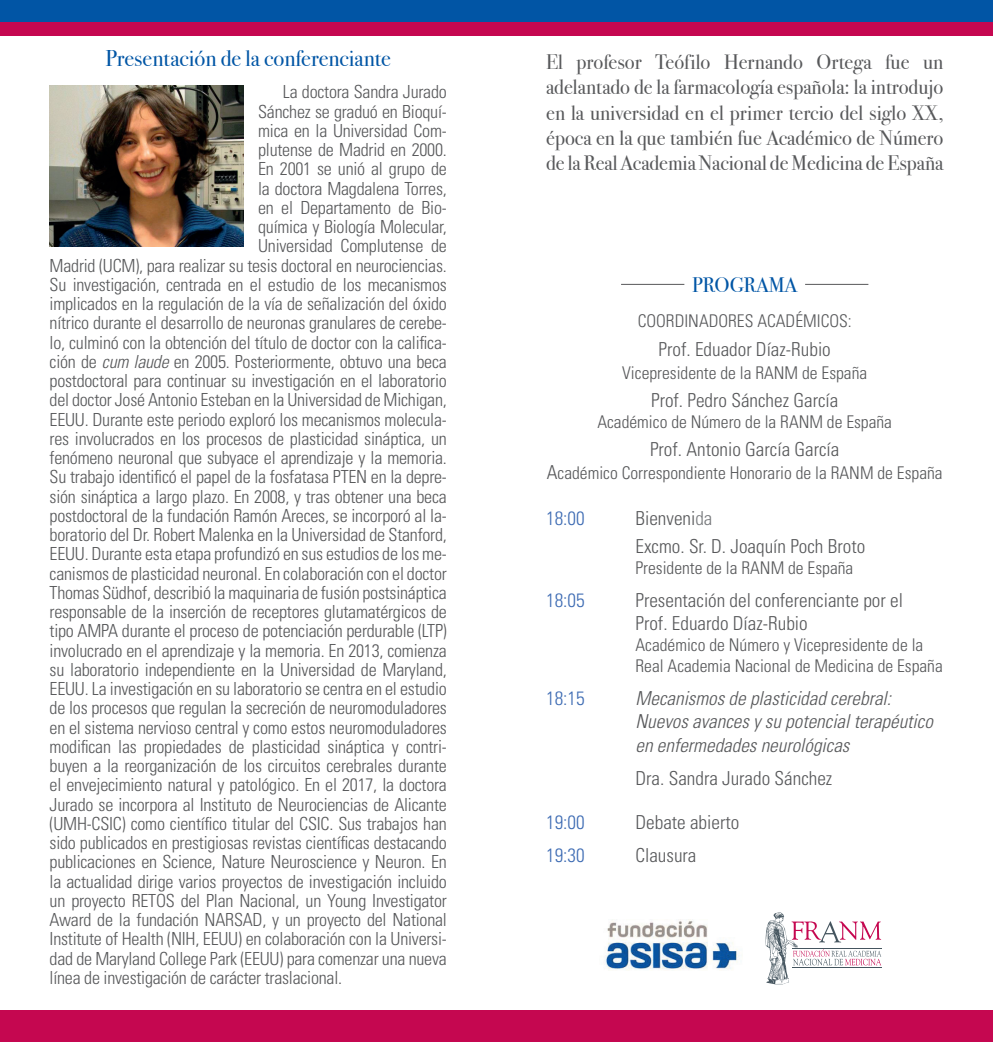
<style>
.page{position:relative;width:993px;height:1042px;background:#fff}
.page>*{position:absolute;margin:0;border:0;box-sizing:border-box;transform-origin:0 0}
.t1{font:22.75px "Bodoni Svty Two ITCTT Book";color:#0155a5}
.t2{font:21px/25.2px "Bodoni Svty Two ITCTT Book";color:#57585a;text-align:justify}
.t3{font:21px "Bodoni Svty Two ITCTT Book";color:#0155a5}
.t4{font:300 condensed 19.25px/23.1px "Univers LT Std";color:#57585a}
.t5{font:italic 300 condensed 19.25px/23.1px "Univers LT Std";color:#57585a}
.t6{font:300 condensed 19.25px "Univers LT Std";color:#3d6bb3}
.PRESENTACIONS{font:300 condensed 18.03px "Univers LT Std";letter-spacing:-.015em;color:#57585a}
.t7{font:300 condensed 17.5px/21px "Univers LT Std";color:#57585a}
.s1{font-style:italic}
.s2{font-size:19.25px}
.s3{color:#787a7d}
</style>
<div class="page">
<hr style="left:621px;top:284px;width:63px;height:1px;background:#57585a">
<hr style="left:804px;top:284px;width:64px;height:1px;background:#57585a">
<div style="left:0;top:0;width:992px;height:23px;background:#0155a5"></div>
<div style="left:0;top:22px;width:992px;height:13px;background:#c50750"></div>
<div style="left:0;top:1011px;width:992px;height:31px;background:#c50750"></div>
<img style="left:50px;top:85px;width:193px;height:162px">
<svg style="left:765px;top:912px;width:116px;height:72px"></svg>
<hr style="left:791px;top:948px;width:90px;height:1px;background:#45555f">
<hr style="left:791px;top:967px;width:90px;height:1px;background:#45555f">
<img style="left:605px;top:919px;width:135px;height:51px">
<p class="t1" style="left:105px;top:45px;width:287px">Presentación de la conferenciante</p>
<p class="t2" style="left:546px;top:50px;width:398px">El profesor Teófilo Hernando Ortega fue un adelantado de la farmacología española: la introdujo en la universidad en el primer tercio del siglo XX, época en la que también fue Académico de Número de la Real Academia Nacional de Medicina de España</p>
<p class="PRESENTACIONS" style="left:283px;top:81px;width:165px">La doctora Sandra Jurado</p>
<p class="PRESENTACIONS" style="left:258px;top:100px;width:190px">Sánchez se graduó en Bioquí-</p>
<p class="PRESENTACIONS" style="left:258px;top:120px;width:190px">mica en la Universidad Com-</p>
<p class="PRESENTACIONS" style="left:258px;top:139px;width:190px">plutense de Madrid en 2000.</p>
<p class="PRESENTACIONS" style="left:258px;top:158px;width:190px">En 2001 se unió al grupo de</p>
<p class="PRESENTACIONS" style="left:258px;top:177px;width:190px">la doctora Magdalena Torres,</p>
<p class="PRESENTACIONS" style="left:258px;top:197px;width:190px">en el Departamento de Bio-</p>
<p class="PRESENTACIONS" style="left:258px;top:216px;width:190px">química y Biología Molecular,</p>
<p class="PRESENTACIONS" style="left:258px;top:235px;width:190px">Universidad Complutense de</p>
<p class="PRESENTACIONS" style="left:50px;top:254px;width:398px">Madrid (UCM), para realizar su tesis doctoral en neurociencias.</p>
<p class="PRESENTACIONS" style="left:50px;top:274px;width:398px">Su investigación, centrada en el estudio de los mecanismos</p>
<p class="PRESENTACIONS" style="left:50px;top:293px;width:398px">implicados en la regulación de la vía de señalización del óxido</p>
<p class="PRESENTACIONS" style="left:50px;top:312px;width:398px">nítrico durante el desarrollo de neuronas granulares de cerebe-</p>
<p class="PRESENTACIONS" style="left:50px;top:331px;width:398px">lo, culminó con la obtención del título de doctor con la califica-</p>
<p class="PRESENTACIONS" style="left:50px;top:351px;width:398px">ción de <span class="s1">cum laude</span> en 2005. Posteriormente, obtuvo una beca</p>
<p class="PRESENTACIONS" style="left:50px;top:370px;width:398px">postdoctoral para continuar su investigación en el laboratorio</p>
<p class="PRESENTACIONS" style="left:50px;top:389px;width:398px">del doctor José Antonio Esteban en la Universidad de Michigan,</p>
<p class="PRESENTACIONS" style="left:50px;top:408px;width:398px">EEUU. Durante este periodo exploró los mecanismos molecula-</p>
<p class="PRESENTACIONS" style="left:50px;top:428px;width:398px">res involucrados en los procesos de plasticidad sináptica, un</p>
<p class="PRESENTACIONS" style="left:50px;top:447px;width:398px">fenómeno neuronal que subyace el aprendizaje y la memoria.</p>
<p class="PRESENTACIONS" style="left:50px;top:466px;width:398px">Su trabajo identificó el papel de la fosfatasa PTEN en la depre-</p>
<p class="PRESENTACIONS" style="left:50px;top:485px;width:398px">sión sináptica a largo plazo. En 2008, y tras obtener una beca</p>
<p class="PRESENTACIONS" style="left:50px;top:505px;width:398px">postdoctoral de la fundación Ramón Areces, se incorporó al la-</p>
<p class="PRESENTACIONS" style="left:50px;top:524px;width:398px">boratorio del Dr. Robert Malenka en la Universidad de Stanford,</p>
<p class="PRESENTACIONS" style="left:50px;top:543px;width:398px">EEUU. Durante esta etapa profundizó en sus estudios de los me-</p>
<p class="PRESENTACIONS" style="left:50px;top:562px;width:398px">canismos de plasticidad neuronal. En colaboración con el doctor</p>
<p class="PRESENTACIONS" style="left:50px;top:582px;width:398px">Thomas Südhof, describió la maquinaria de fusión postsináptica</p>
<p class="PRESENTACIONS" style="left:50px;top:601px;width:398px">responsable de la inserción de receptores glutamatérgicos de</p>
<p class="PRESENTACIONS" style="left:50px;top:620px;width:398px">tipo AMPA durante el proceso de potenciación perdurable (LTP)</p>
<p class="PRESENTACIONS" style="left:50px;top:639px;width:398px">involucrado en el aprendizaje y la memoria. En 2013, comienza</p>
<p class="PRESENTACIONS" style="left:50px;top:659px;width:398px">su laboratorio independiente en la Universidad de Maryland,</p>
<p class="PRESENTACIONS" style="left:50px;top:678px;width:398px">EEUU. La investigación en su laboratorio se centra en el estudio</p>
<p class="PRESENTACIONS" style="left:50px;top:697px;width:398px">de los procesos que regulan la secreción de neuromoduladores</p>
<p class="PRESENTACIONS" style="left:50px;top:716px;width:398px">en el sistema nervioso central y como estos neuromoduladores</p>
<p class="PRESENTACIONS" style="left:50px;top:736px;width:398px">modifican las propiedades de plasticidad sináptica y contri-</p>
<p class="PRESENTACIONS" style="left:50px;top:755px;width:398px">buyen a la reorganización de los circuitos cerebrales durante</p>
<p class="PRESENTACIONS" style="left:50px;top:774px;width:398px">el envejecimiento natural y patológico. En el 2017, la doctora</p>
<p class="PRESENTACIONS" style="left:50px;top:793px;width:398px">Jurado se incorpora al Instituto de Neurociencias de Alicante</p>
<p class="PRESENTACIONS" style="left:50px;top:813px;width:398px">(UMH-CSIC) como científico titular del CSIC. Sus trabajos han</p>
<p class="PRESENTACIONS" style="left:50px;top:832px;width:398px">sido publicados en prestigiosas revistas científicas destacando</p>
<p class="PRESENTACIONS" style="left:50px;top:851px;width:398px">publicaciones en Science, Nature Neuroscience y Neuron. En</p>
<p class="PRESENTACIONS" style="left:50px;top:870px;width:398px">la actualidad dirige varios proyectos de investigación incluido</p>
<p class="PRESENTACIONS" style="left:50px;top:890px;width:398px">un proyecto RETOS del Plan Nacional, un Young Investigator</p>
<p class="PRESENTACIONS" style="left:50px;top:909px;width:398px">Award de la fundación NARSAD, y un proyecto del National</p>
<p class="PRESENTACIONS" style="left:50px;top:928px;width:398px">Institute of Health (NIH, EEUU) en colaboración con la Universi-</p>
<p class="PRESENTACIONS" style="left:50px;top:947px;width:398px">dad de Maryland College Park (EEUU) para comenzar una nueva</p>
<p class="PRESENTACIONS" style="left:50px;top:967px;width:294px">línea de investigación de carácter traslacional.</p>
<p class="t3" style="left:692px;top:272px;width:107px">PROGRAMA</p>
<p class="t7" style="left:637px;top:311px;width:215px">COORDINADORES ACADÉMICOS:</p>
<p class="t4" style="left:658px;top:337px;width:174px">Prof. Eduador Díaz-Rubio</p>
<p class="t7" style="left:622px;top:362px;width:246px">Vicepresidente de la RANM de España</p>
<p class="t4" style="left:651px;top:388px;width:189px">Prof. Pedro Sánchez García</p>
<p class="t7" style="left:597px;top:411px;width:296px">Académico de Número de la RANM de España</p>
<p class="t4" style="left:649px;top:437px;width:191px">Prof. Antonio García García</p>
<p class="t7" style="left:546px;top:462px;width:397px"><span class="s2">A</span>cadémico Correspondiente Honorario de la RANM de España</p>
<p class="t6" style="left:546px;top:507px;width:40px">18:00</p>
<p class="t4" style="left:635px;top:507px;width:78px">Bienveni<span class="s3">da</span></p>
<p class="t4" style="left:635px;top:535px;width:231px">Excmo. Sr. D. Joaquín Poch Broto</p>
<p class="t7" style="left:635px;top:557px;width:219px">Presidente de la RANM de España</p>
<p class="t6" style="left:546px;top:589px;width:40px">18:05</p>
<p class="t4" style="left:635px;top:589px;width:269px">Presentación del conferenciante por el<br>Prof. Eduardo Díaz-Rubio</p>
<p class="t7" style="left:635px;top:635px;width:309px">Académico de Número y Vicepresidente de la<br>Real Academia Nacional de Medicina de España</p>
<p class="t6" style="left:546px;top:687px;width:40px">18:15</p>
<p class="t5" style="left:635px;top:687px;width:299px">Mecanismos de plasticidad cerebral:<br>Nuevos avances y su potencial terapéutico en enfermedades neurológicas</p>
<p class="t4" style="left:635px;top:766px;width:198px">Dra. Sandra Jurado Sánchez</p>
<p class="t6" style="left:546px;top:810px;width:40px">19:00</p>
<p class="t4" style="left:635px;top:810px;width:105px">Debate abierto</p>
<p class="t6" style="left:546px;top:843px;width:40px">19:30</p>
<p class="t4" style="left:635px;top:843px;width:62px">Clausura</p>
</div>
